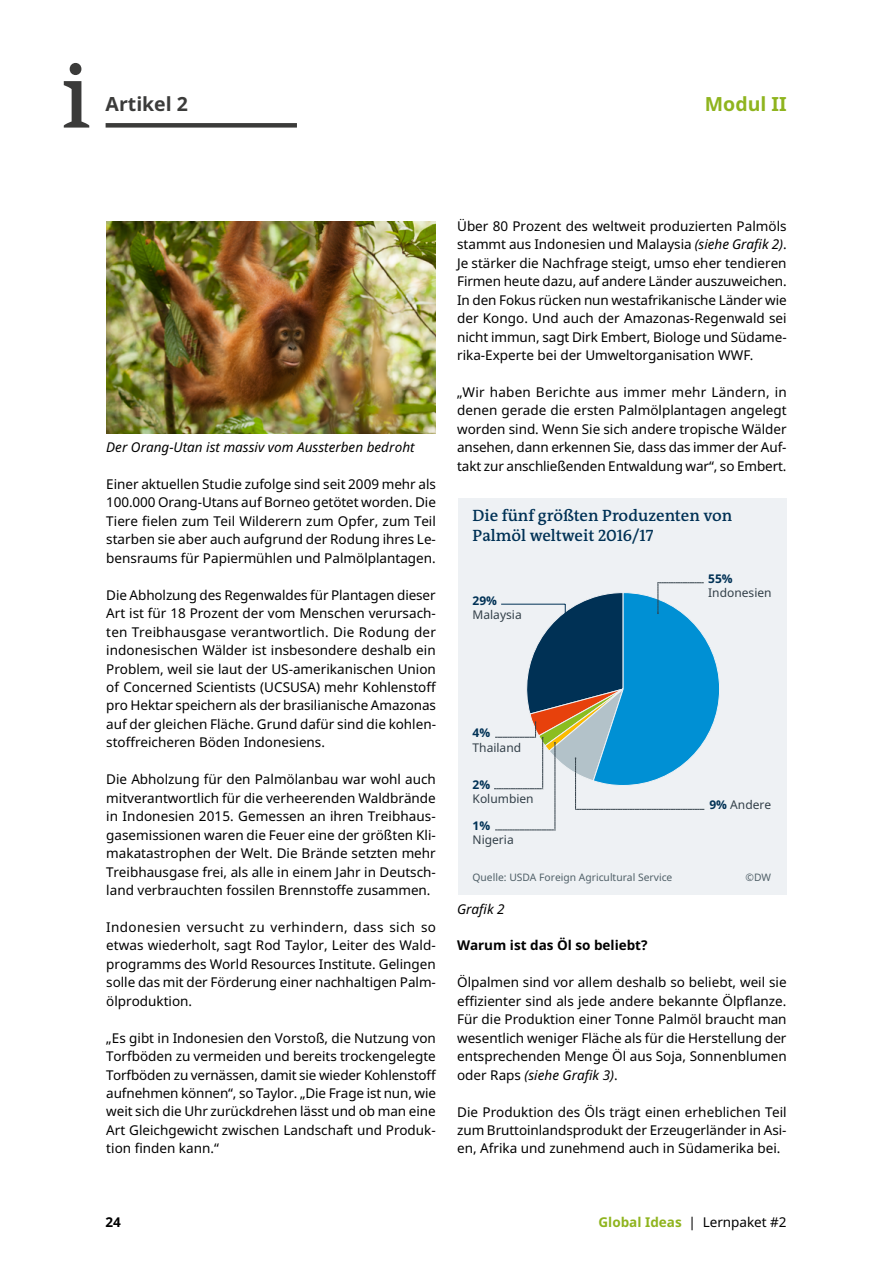
<style>
.page{position:relative;width:893px;height:1263px;background:#fff}
.page>*{position:absolute;margin:0;border:0;box-sizing:border-box;transform-origin:0 0}
.t1{font:700 19.5px "Noto Sans";color:#3b3b3a}
.t2{font:700 19.5px "Noto Sans";color:#8fb41e}
.t3{font:600 16.5px/19.8px "DW The Antiqua B W6";color:#003155}
.t4{font:13.5px/18.5px "Noto Sans";color:#000;text-align:justify}
.t5{font:italic 13.5px "Noto Sans";color:#000}
.t6{font:700 13.5px "Noto Sans";color:#000}
.t7{font:12px "Noto Sans";color:#323f48}
.t8{font:700 12px "Noto Sans";color:#003155}
.t9{font:10.35px "Noto Sans";color:#4f5f67}
.s1{font-style:italic}
.s2{font-weight:700;color:#003155}
.s3{font-weight:700;color:#8fb41e}
</style>
<div class="page">
<svg style="left:64px;top:63px;width:25px;height:65px"></svg>
<div style="left:106px;top:123px;width:191px;height:5px;background:#3b3b3a"></div>
<div style="left:458px;top:498px;width:329px;height:397px;background:#eef1f4"></div>
<svg style="left:494px;top:582px;width:226px;height:249px"></svg>
<img style="left:107px;top:221px;width:329px;height:213px">
<h1 class="t1" style="left:106px;top:90px;width:84px">Artikel 2</h1>
<h1 class="t2" style="left:705px;top:90px;width:83px">Modul II</h1>
<p class="t5" style="left:106px;top:438px;width:310px">Der Orang-Utan ist massiv vom Aussterben bedroht</p>
<p class="t4" style="left:106px;top:474px;width:331px">Einer aktuellen Studie zufolge sind seit 2009 mehr als 100.000 Orang-Utans auf Borneo getötet worden. Die Tiere fielen zum Teil Wilderern zum Opfer, zum Teil starben sie aber auch aufgrund der Rodung ihres Le&shy;bensraums für Papiermühlen und Palmölplantagen.</p>
<p class="t4" style="left:106px;top:585px;width:331px">Die Abholzung des Regenwaldes für Plantagen dieser Art ist für 18 Prozent der vom Menschen verursach&shy;ten Treibhausgase verantwortlich. Die Rodung der indonesischen Wälder ist insbesondere deshalb ein Problem, weil sie laut der US-amerikanischen Union of Concerned Scientists (UCSUSA) mehr Kohlenstoff pro Hektar speichern als der brasilianische Amazonas auf der gleichen Fläche. Grund dafür sind die kohlen&shy;stoffreicheren Böden Indonesiens.</p>
<p class="t4" style="left:106px;top:770px;width:331px">Die Abholzung für den Palmölanbau war wohl auch mitverantwortlich für die verheerenden Waldbrände in Indonesien 2015. Gemessen an ihren Treibhaus&shy;gasemissionen waren die Feuer eine der größten Kli&shy;makatastrophen der Welt. Die Brände setzten mehr Treibhausgase frei, als alle in einem Jahr in Deutsch&shy;land verbrauchten fossilen Brennstoffe zusammen.</p>
<p class="t4" style="left:106px;top:917px;width:331px">Indonesien versucht zu verhindern, dass sich so etwas wiederholt, sagt Rod Taylor, Leiter des Wald&shy;programms des World Resources Institute. Gelingen solle das mit der Förderung einer nachhaltigen Palm&shy;ölproduktion.</p>
<p class="t4" style="left:106px;top:1028px;width:331px">„Es gibt in Indonesien den Vorstoß, die Nutzung von Torfböden zu vermeiden und bereits trockengelegte Torfböden zu vernässen, damit sie wieder Kohlenstoff aufnehmen können“, so Taylor. „Die Frage ist nun, wie weit sich die Uhr zurückdrehen lässt und ob man eine Art Gleichgewicht zwischen Landschaft und Produk&shy;tion finden kann.“</p>
<p class="t4" style="left:457px;top:216px;width:331px">Über 80 Prozent des weltweit produzierten Palmöls stammt aus Indonesien und Malaysia <span class="s1">(siehe Grafik 2)</span>.<br>Je stärker die Nachfrage steigt, umso eher tendieren Firmen heute dazu, auf andere Länder auszuweichen.<br>In den Fokus rücken nun westafrikanische Länder wie der Kongo. Und auch der Amazonas-Regenwald sei nicht immun, sagt Dirk Embert, Biologe und Südame&shy;rika-Experte bei der Umweltorganisation WWF.</p>
<p class="t4" style="left:457px;top:382px;width:331px">„Wir haben Berichte aus immer mehr Ländern, in denen gerade die ersten Palmölplantagen angelegt worden sind. Wenn Sie sich andere tropische Wälder ansehen, dann erkennen Sie, dass das immer der Auf&shy;takt zur anschließenden Entwaldung war“, so Embert.</p>
<p class="t3" style="left:473px;top:505px;width:261px">Die fünf größten Produzenten von<br>Palmöl weltweit 2016/17</p>
<p class="t8" style="left:473px;top:592px;width:26px">29%</p>
<p class="t7" style="left:473px;top:606px;width:51px">Malaysia</p>
<p class="t8" style="left:473px;top:724px;width:19px">4%</p>
<p class="t7" style="left:473px;top:739px;width:50px">Thailand</p>
<p class="t8" style="left:473px;top:776px;width:19px">2%</p>
<p class="t7" style="left:473px;top:791px;width:63px">Kolumbien</p>
<p class="t8" style="left:473px;top:817px;width:19px">1%</p>
<p class="t7" style="left:473px;top:832px;width:43px">Nigeria</p>
<p class="t8" style="left:708px;top:570px;width:26px">55%</p>
<p class="t7" style="left:708px;top:585px;width:65px">Indonesien</p>
<p class="t7" style="left:709px;top:797px;width:63px"><span class="s2">9%</span> Andere</p>
<p class="t9" style="left:473px;top:870px;width:201px">Quelle: USDA Foreign Agricultural Service</p>
<p class="t9" style="left:746px;top:870px;width:27px">©DW</p>
<p class="t5" style="left:457px;top:899px;width:49px">Grafik 2</p>
<p class="t6" style="left:457px;top:936px;width:192px">Warum ist das Öl so beliebt?</p>
<p class="t4" style="left:457px;top:973px;width:331px">Ölpalmen sind vor allem deshalb so beliebt, weil sie effizienter sind als jede andere bekannte Ölpflanze.<br>Für die Produktion einer Tonne Palmöl braucht man wesentlich weniger Fläche als für die Herstellung der entsprechenden Menge Öl aus Soja, Sonnenblumen oder Raps <span class="s1">(siehe Grafik 3)</span>.</p>
<p class="t4" style="left:457px;top:1102px;width:331px">Die Produktion des Öls trägt einen erheblichen Teil zum Bruttoinlandsprodukt der Erzeugerländer in Asi&shy;en, Afrika und zunehmend auch in Südamerika bei.</p>
<p class="t6" style="left:106px;top:1212px;width:17px">24</p>
<p class="t4" style="left:598px;top:1212px;width:190px"><span class="s3">Global Ideas</span> | Lernpaket #2</p>
</div>
